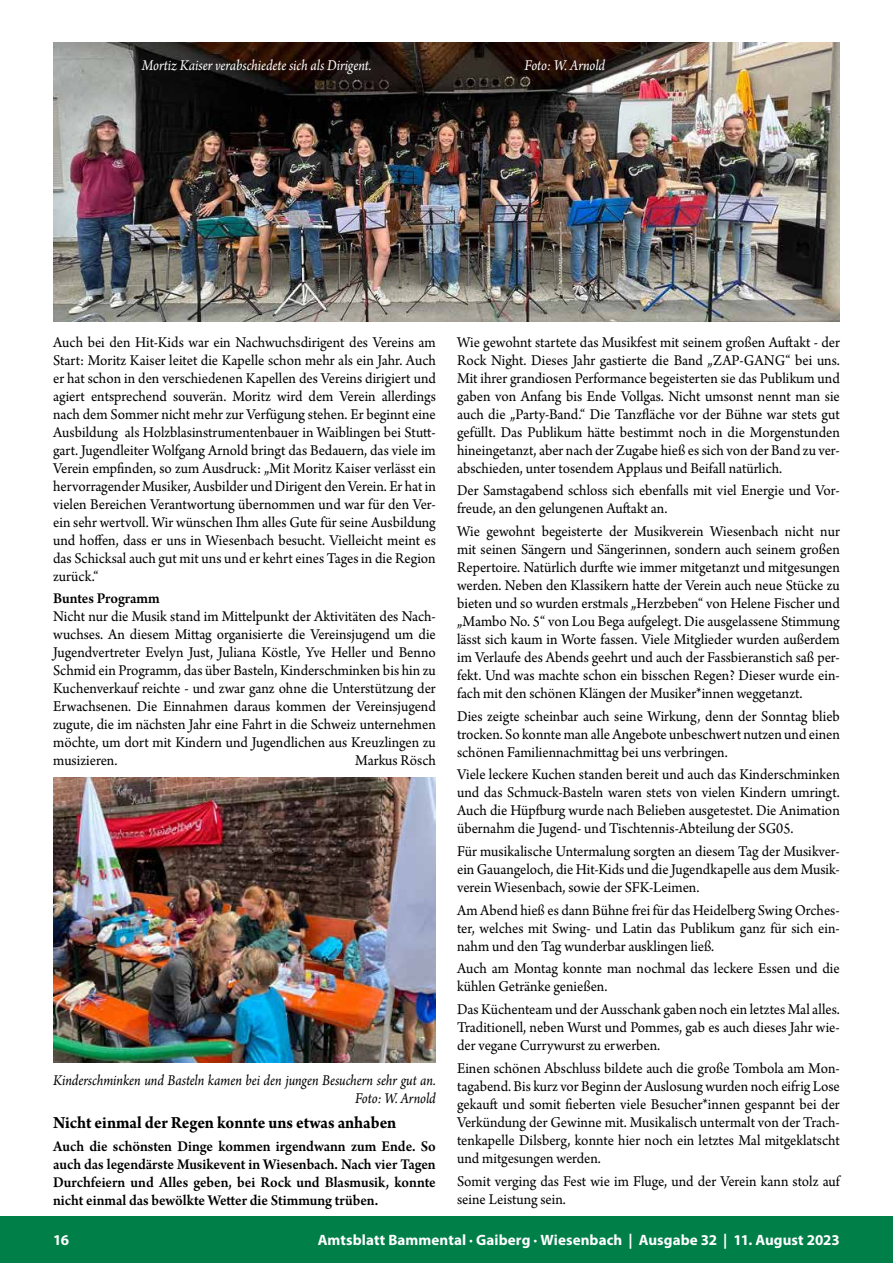
<style>
.page{position:relative;width:893px;height:1263px;background:#fff}
.page>*{position:absolute;margin:0;border:0;box-sizing:border-box;transform-origin:0 0}
.t1{font:700 18px "Arno Pro";letter-spacing:-.005em;color:#000;scale:.95 1}
.t2{font:15.75px/18px "Arno Pro";color:#000;text-align:justify;scale:.95 1}
.t3{font:600 15.75px/18px "Arno Pro";color:#000;text-align:justify;scale:.95 1}
.t4{font:italic 15.75px/18px "Arno Pro";letter-spacing:-.005em;color:#000;text-align:right;scale:.9 1}
.t5{font:italic 15.75px "Arno Pro";letter-spacing:-.005em;color:#fff;scale:.9 1}
.t6{font:700 15px "Myriad Pro";letter-spacing:.005em;color:#fff}
</style>
<div class="page">
<div style="left:0;top:1216px;width:893px;height:47px;background:#007f49"></div>
<img style="left:53px;top:778px;width:383px;height:285px">
<img style="left:53px;top:43px;width:787px;height:278px">
<p class="t5" style="left:142px;top:56px;width:257px">Mortiz Kaiser verabschiedete sich als Dirigent.</p>
<p class="t5" style="left:525px;top:56px;width:91px">Foto: W. Arnold</p>
<p class="t2" style="left:53px;top:334px;width:404px">Auch bei den Hit-Kids war ein Nachwuchsdirigent des Vereins am Start: Moritz Kaiser leitet die Kapelle schon mehr als ein Jahr. Auch er hat schon in den verschiedenen Kapellen des Vereins dirigiert und agiert entsprechend souverän. Moritz wird dem Verein allerdings nach dem Sommer nicht mehr zur Verfügung stehen. Er beginnt eine Ausbildung als Holzblasinstrumentenbauer in Waiblingen bei Stutt&shy;gart. Jugendleiter Wolfgang Arnold bringt das Bedauern, das viele im Verein empfinden, so zum Ausdruck: „Mit Moritz Kaiser verlässt ein hervorragender Musiker, Ausbilder und Dirigent den Verein. Er hat in vielen Bereichen Verantwortung übernommen und war für den Ver&shy;ein sehr wertvoll. Wir wünschen Ihm alles Gute für seine Ausbildung und hoffen, dass er uns in Wiesenbach besucht. Vielleicht meint es das Schicksal auch gut mit uns und er kehrt eines Tages in die Region zurück.“</p>
<p class="t3" style="left:53px;top:590px;width:114px">Buntes Programm</p>
<p class="t2" style="left:53px;top:608px;width:404px">Nicht nur die Musik stand im Mittelpunkt der Aktivitäten des Nach&shy;wuchses. An diesem Mittag organisierte die Vereinsjugend um die Jugendvertreter Evelyn Just, Juliana Köstle, Yve Heller und Benno Schmid ein Programm, das über Basteln, Kinderschminken bis hin zu Kuchenverkauf reichte - und zwar ganz ohne die Unterstützung der Erwachsenen. Die Einnahmen daraus kommen der Vereinsjugend zugute, die im nächsten Jahr eine Fahrt in die Schweiz unternehmen möchte, um dort mit Kindern und Jugendlichen aus Kreuzlingen zu musizieren.</p>
<p class="t2" style="left:355px;top:752px;width:86px">Markus Rösch</p>
<p class="t4" style="left:53px;top:1072px;width:427px">Kinderschminken und Basteln kamen bei den jungen Besuchern sehr gut an.<br>Foto: W. Arnold</p>
<p class="t1" style="left:53px;top:1112px;width:363px">Nicht einmal der Regen konnte uns etwas anhaben</p>
<p class="t3" style="left:53px;top:1137px;width:404px">Auch die schönsten Dinge kommen irgendwann zum Ende. So auch das legendärste Musikevent in Wiesenbach. Nach vier Tagen Durchfeiern und Alles geben, bei Rock und Blasmusik, konnte nicht einmal das bewölkte Wetter die Stimmung trüben.</p>
<p class="t2" style="left:457px;top:334px;width:404px">Wie gewohnt startete das Musikfest mit seinem großen Auftakt - der Rock Night. Dieses Jahr gastierte die Band „ZAP-GANG“ bei uns.<br>Mit ihrer grandiosen Performance begeisterten sie das Publikum und gaben von Anfang bis Ende Vollgas. Nicht umsonst nennt man sie auch die „Party-Band.“ Die Tanzfläche vor der Bühne war stets gut gefüllt. Das Publikum hätte bestimmt noch in die Morgenstunden hineingetanzt, aber nach der Zugabe hieß es sich von der Band zu ver&shy;abschieden, unter tosendem Applaus und Beifall natürlich.</p>
<p class="t2" style="left:457px;top:482px;width:404px">Der Samstagabend schloss sich ebenfalls mit viel Energie und Vor&shy;freude, an den gelungenen Auftakt an.</p>
<p class="t2" style="left:457px;top:523px;width:404px">Wie gewohnt begeisterte der Musikverein Wiesenbach nicht nur mit seinen Sängern und Sängerinnen, sondern auch seinem großen Repertoire. Natürlich durfte wie immer mitgetanzt und mitgesungen werden. Neben den Klassikern hatte der Verein auch neue Stücke zu bieten und so wurden erstmals „Herzbeben“ von Helene Fischer und „Mambo No. 5“ von Lou Bega aufgelegt. Die ausgelassene Stimmung lässt sich kaum in Worte fassen. Viele Mitglieder wurden außerdem im Verlaufe des Abends geehrt und auch der Fassbieranstich saß per&shy;fekt. Und was machte schon ein bisschen Regen? Dieser wurde ein&shy;fach mit den schönen Klängen der Musiker*innen weggetanzt.</p>
<p class="t2" style="left:457px;top:708px;width:404px">Dies zeigte scheinbar auch seine Wirkung, denn der Sonntag blieb trocken. So konnte man alle Angebote unbeschwert nutzen und einen schönen Familiennachmittag bei uns verbringen.</p>
<p class="t2" style="left:457px;top:766px;width:404px">Viele leckere Kuchen standen bereit und auch das Kinderschminken und das Schmuck-Basteln waren stets von vielen Kindern umringt.<br>Auch die Hüpfburg wurde nach Belieben ausgetestet. Die Animation übernahm die Jugend- und Tischtennis-Abteilung der SG05.</p>
<p class="t2" style="left:457px;top:843px;width:404px">Für musikalische Untermalung sorgten an diesem Tag der Musikver&shy;ein Gauangeloch, die Hit-Kids und die Jugendkapelle aus dem Musik&shy;verein Wiesenbach, sowie der SFK-Leimen.</p>
<p class="t2" style="left:457px;top:902px;width:404px">Am Abend hieß es dann Bühne frei für das Heidelberg Swing Orches&shy;ter, welches mit Swing- und Latin das Publikum ganz für sich ein&shy;nahm und den Tag wunderbar ausklingen ließ.</p>
<p class="t2" style="left:457px;top:960px;width:404px">Auch am Montag konnte man nochmal das leckere Essen und die kühlen Getränke genießen.</p>
<p class="t2" style="left:457px;top:1001px;width:404px">Das Küchenteam und der Ausschank gaben noch ein letztes Mal alles.<br>Traditionell, neben Wurst und Pommes, gab es auch dieses Jahr wie&shy;der vegane Currywurst zu erwerben.</p>
<p class="t2" style="left:457px;top:1060px;width:404px">Einen schönen Abschluss bildete auch die große Tombola am Mon&shy;tagabend. Bis kurz vor Beginn der Auslosung wurden noch eifrig Lose gekauft und somit fieberten viele Besucher*innen gespannt bei der Verkündung der Gewinne mit. Musikalisch untermalt von der Trach&shy;tenkapelle Dilsberg, konnte hier noch ein letztes Mal mitgeklatscht und mitgesungen werden.</p>
<p class="t2" style="left:457px;top:1172px;width:404px">Somit verging das Fest wie im Fluge, und der Verein kann stolz auf seine Leistung sein.</p>
<p class="t6" style="left:53px;top:1230px;width:18px">16</p>
<p class="t6" style="left:318px;top:1230px;width:524px">Amtsblatt Bammental · Gaiberg · Wiesenbach | Ausgabe 32 | 11. August 2023</p>
</div>
